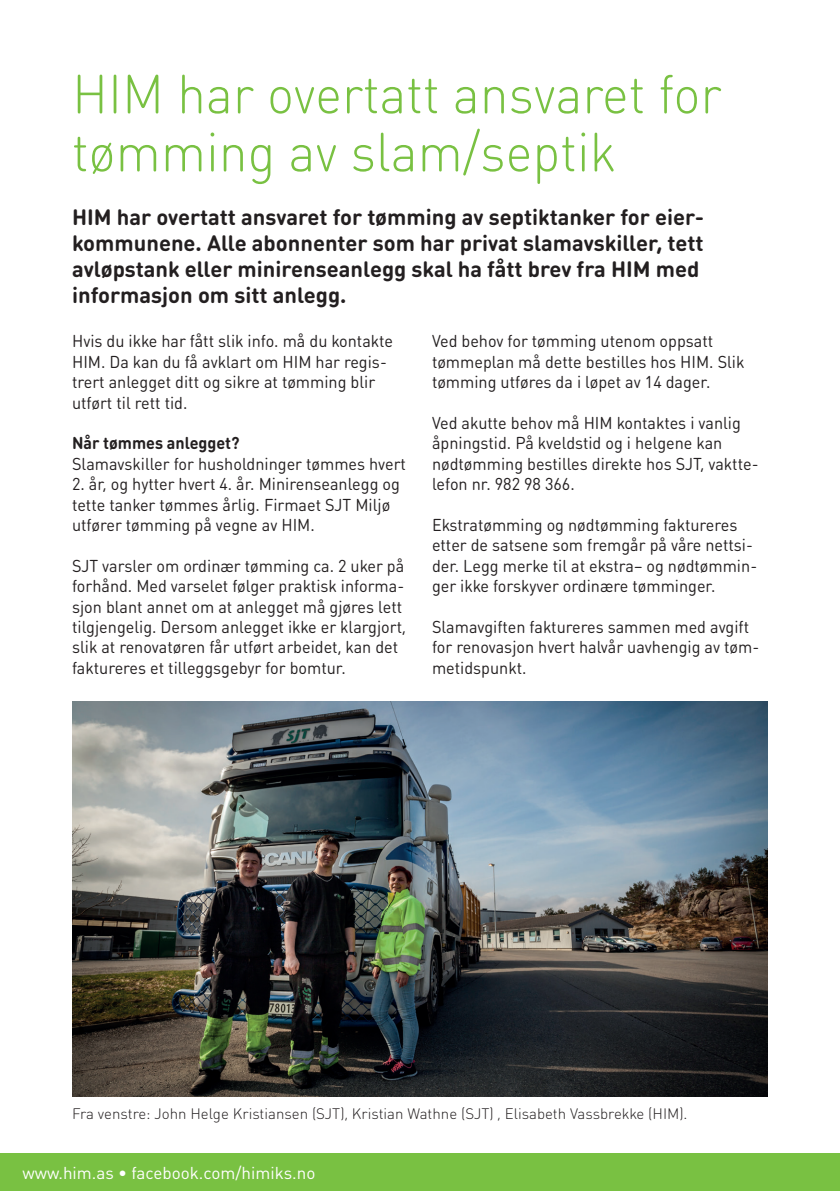
<style>
.page{position:relative;width:840px;height:1191px;background:#fff}
.page>*{position:absolute;margin:0;border:0;box-sizing:border-box;transform-origin:0 0}
.t1{font:300 54px/58px "DIN Round OT";color:#79c142;scale:.95 1}
.t2{font:700 22px/26px "DIN Round OT";color:#231f20}
.t3{font:17px/20.4px "DIN Round OT";color:#231f20;scale:.95 1}
.t4{font:17px "DIN";color:#fff}
.t5{font:700 17px "DIN Round OT";color:#231f20;scale:.95 1}
.t6{font:300 15px "DIN Round OT";color:#231f20}
</style>
<div class="page">
<img style="left:72px;top:701px;width:695px;height:395px">
<div style="left:0;top:1153px;width:839px;height:38px;background:#79c142"></div>
<h1 class="t1" style="left:72px;top:64px;width:684px">HIM har overtatt ansvaret for tømming av slam/septik</h1>
<p class="t2" style="left:72px;top:204px;width:633px">HIM har overtatt ansvaret for tømming av septiktanker for eier&shy;kommunene. Alle abonnenter som har privat slamavskiller, tett avløpstank eller minirenseanlegg skal ha fått brev fra HIM med informasjon om sitt anlegg.</p>
<p class="t3" style="left:72px;top:331px;width:339px">Hvis du ikke har fått slik info. må du kontakte HIM. Da kan du få avklart om HIM har regis&shy;trert anlegget ditt og sikre at tømming blir utført til rett tid.</p>
<p class="t5" style="left:72px;top:432px;width:178px">Når tømmes anlegget?</p>
<p class="t3" style="left:72px;top:453px;width:353px">Slamavskiller for husholdninger tømmes hvert</p>
<p class="t3" style="left:72px;top:473px;width:346px">2. år, og hytter hvert 4. år. Minirenseanlegg og tette tanker tømmes årlig. Firmaet SJT Miljø utfører tømming på vegne av HIM.</p>
<p class="t3" style="left:72px;top:555px;width:353px">SJT varsler om ordinær tømming ca. 2 uker på forhånd. Med varselet følger praktisk informa&shy;sjon blant annet om at anlegget må gjøres lett tilgjengelig. Dersom anlegget ikke er klargjort, slik at renovatøren får utført arbeidet, kan det faktureres et tilleggsgebyr for bomtur.</p>
<p class="t3" style="left:432px;top:331px;width:330px">Ved behov for tømming utenom oppsatt tømmeplan må dette bestilles hos HIM. Slik tømming utføres da i løpet av 14 dager.</p>
<p class="t3" style="left:432px;top:412px;width:345px">Ved akutte behov må HIM kontaktes i vanlig åpningstid. På kveldstid og i helgene kan nødtømming bestilles direkte hos SJT, vaktte&shy;lefon nr. 982 98 366.</p>
<p class="t3" style="left:432px;top:514px;width:344px">Ekstratømming og nødtømming faktureres etter de satsene som fremgår på våre nettsi&shy;der. Legg merke til at ekstra– og nødtømmin&shy;ger ikke forskyver ordinære tømminger.</p>
<p class="t3" style="left:432px;top:616px;width:346px">Slamavgiften faktureres sammen med avgift for renovasjon hvert halvår uavhengig av tøm&shy;metidspunkt.</p>
<p class="t6" style="left:72px;top:1104px;width:616px">Fra venstre: John Helge Kristiansen (SJT), Kristian Wathne (SJT) , Elisabeth Vassbrekke (HIM).</p>
<p class="t4" style="left:22px;top:1162px;width:294px">www.him.as • facebook.com/himiks.no</p>
</div>
